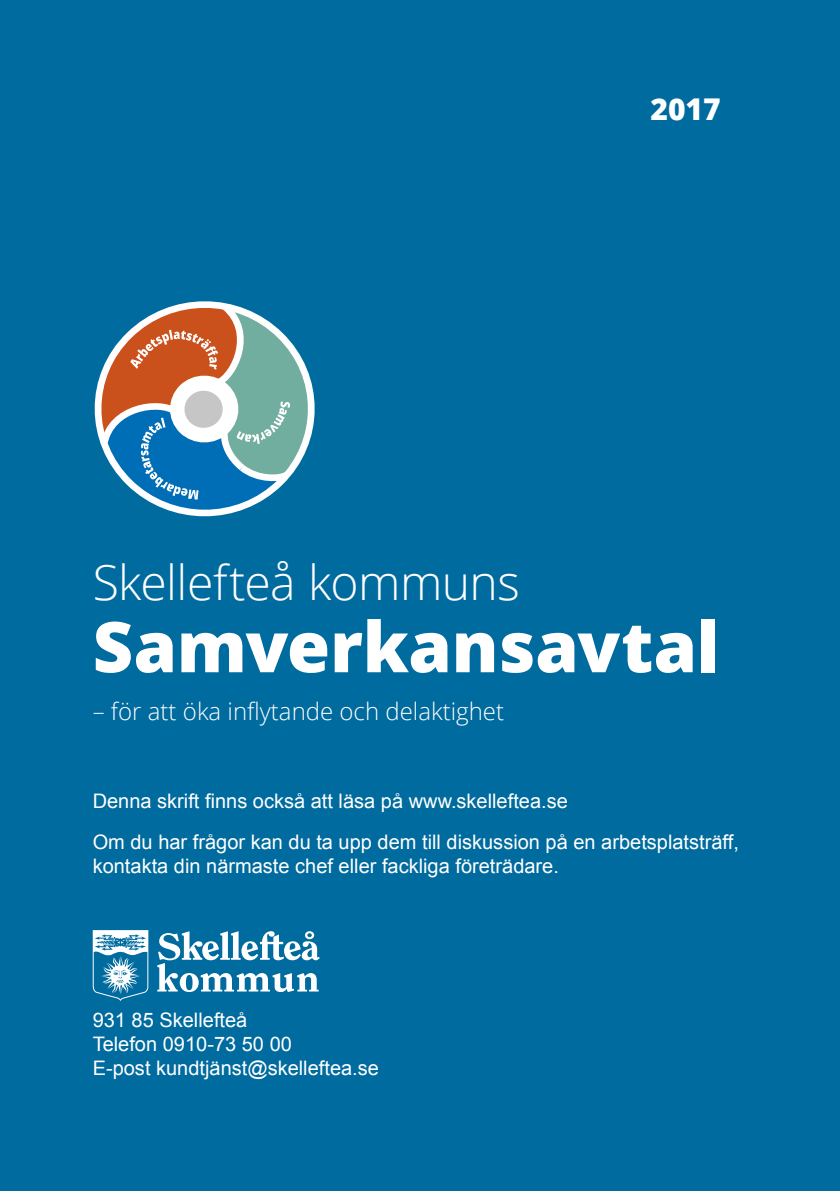
<style>
.page{position:relative;width:840px;height:1191px;background:#fff}
.page>*{position:absolute;margin:0;border:0;box-sizing:border-box;transform-origin:0 0}
.t1{font:800 70px "Open Sans";letter-spacing:-.005em;color:#fff}
.t2{font:300 48px "Open Sans";letter-spacing:-.01em;color:#fff}
.t3{font:800 30px "Open Sans";color:#fff}
.t4{font:300 24px "Open Sans";color:#fff}
.t5{font:20px/24px "Arial";color:#fff}
</style>
<div class="page">
<div style="left:0;top:0;width:839px;height:1191px;background:#006b9e"></div>
<svg style="left:157px;top:931px;width:162px;height:61px"></svg>
<svg style="left:93px;top:930px;width:55px;height:71px"></svg>
<svg style="left:95px;top:301px;width:220px;height:216px"></svg>
<h3 class="t3" style="left:650px;top:86px;width:72px">2017</h3>
<h2 class="t2" style="left:93px;top:550px;width:428px">Skellefteå kommuns</h2>
<h1 class="t1" style="left:93px;top:593px;width:628px">Samverkansavtal</h1>
<p class="t4" style="left:93px;top:695px;width:413px">– för att öka inflytande och delaktighet</p>
<p class="t5" style="left:93px;top:780px;width:647px;line-height:41px">Denna skrift finns också att läsa på www.skelleftea.se<br>Om du har frågor kan du ta upp dem till diskussion på en arbetsplatsträff,</p>
<p class="t5" style="left:93px;top:854px;width:467px">kontakta din närmaste chef eller fackliga företrädare.</p>
<p class="t5" style="left:93px;top:1008px;width:287px">931 85 Skellefteå<br>Telefon 0910-73 50 00<br>E-post kundtjänst@skelleftea.se</p>
</div>
